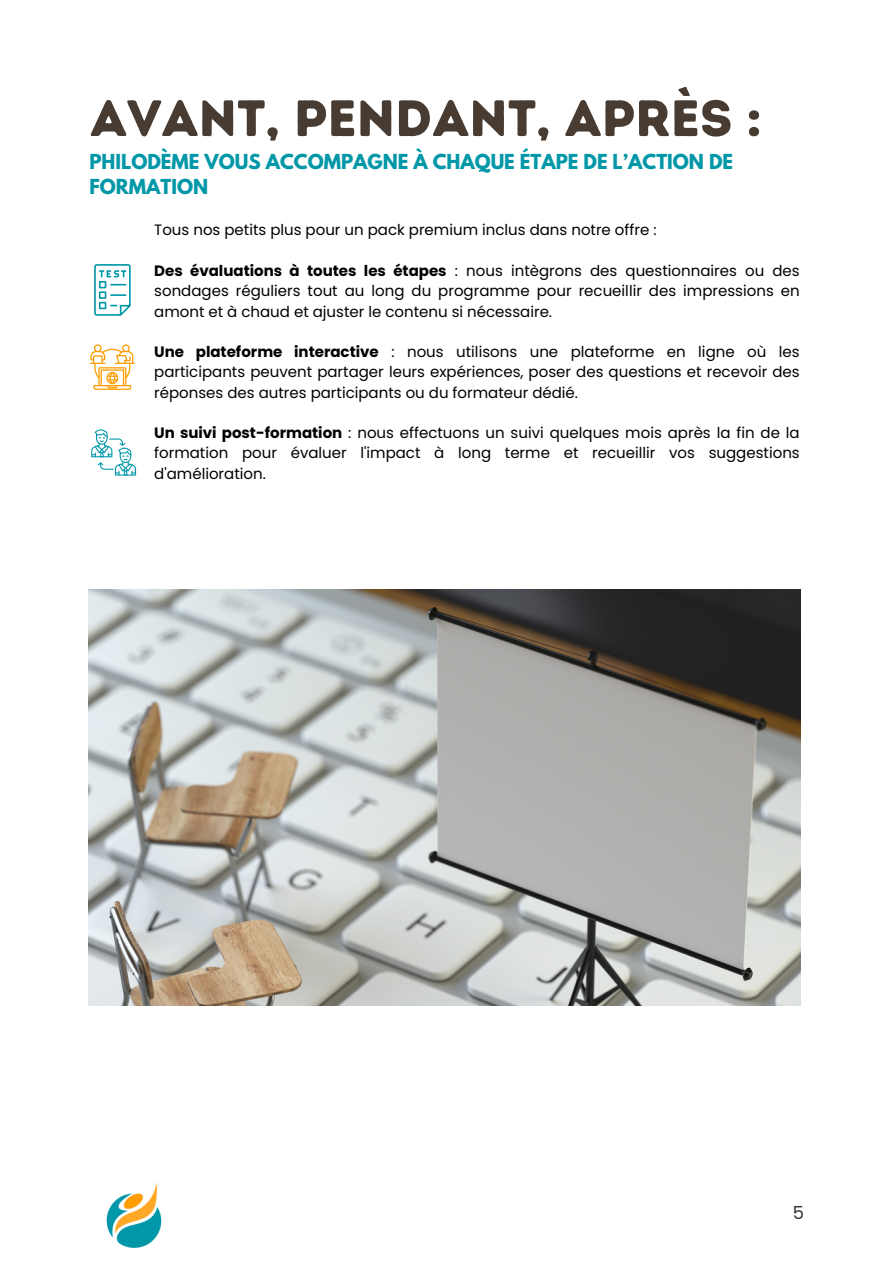
<style>
.page{position:relative;width:893px;height:1264px;background:#fff}
.page>*{position:absolute;margin:0;border:0;box-sizing:border-box;transform-origin:0 0}
.t1{font:51px "Intro Rust Base";color:#483c32}
.t2{font:700 18.3px/24.8px "League Spartan";color:#0097a8}
.t3{font:18px "Poppins";color:#333}
.t4{font:15px/20.2px "Poppins";color:#000;text-align:justify}
.s1{font-weight:700}
</style>
<div class="page">
<img style="left:106px;top:1182px;width:56px;height:67px">
<svg style="left:94px;top:264px;width:36px;height:52px"></svg>
<svg style="left:90px;top:344px;width:45px;height:46px"></svg>
<svg style="left:91px;top:429px;width:45px;height:46px"></svg>
<img style="left:89px;top:589px;width:711px;height:416px">
<p class="t1" style="left:90px;top:87px;width:673px">AVANT, PENDANT, APRÈS :</p>
<p class="t2" style="left:89px;top:152px;width:645px">PHILODÈME VOUS ACCOMPAGNE À CHAQUE ÉTAPE DE L’ACTION DE<br>FORMATION</p>
<p class="t4" style="left:154px;top:220px;width:503px">Tous nos petits plus pour un pack premium inclus dans notre offre :</p>
<p class="t4" style="left:154px;top:260px;width:647px"><span class="s1">Des évaluations à toutes les étapes</span> : nous intègrons des questionnaires ou des sondages réguliers tout au long du programme pour recueillir des impressions en amont et à chaud et ajuster le contenu si nécessaire.</p>
<p class="t4" style="left:154px;top:341px;width:647px"><span class="s1">Une plateforme interactive</span> : nous utilisons une plateforme en ligne où les participants peuvent partager leurs expériences, poser des questions et recevoir des réponses des autres participants ou du formateur dédié.</p>
<p class="t4" style="left:154px;top:422px;width:647px"><span class="s1">Un suivi post-formation</span> : nous effectuons un suivi quelques mois après la fin de la formation pour évaluer l'impact à long terme et recueillir vos suggestions d'amélioration.</p>
<p class="t3" style="left:792px;top:1200px;width:13px">5</p>
</div>
